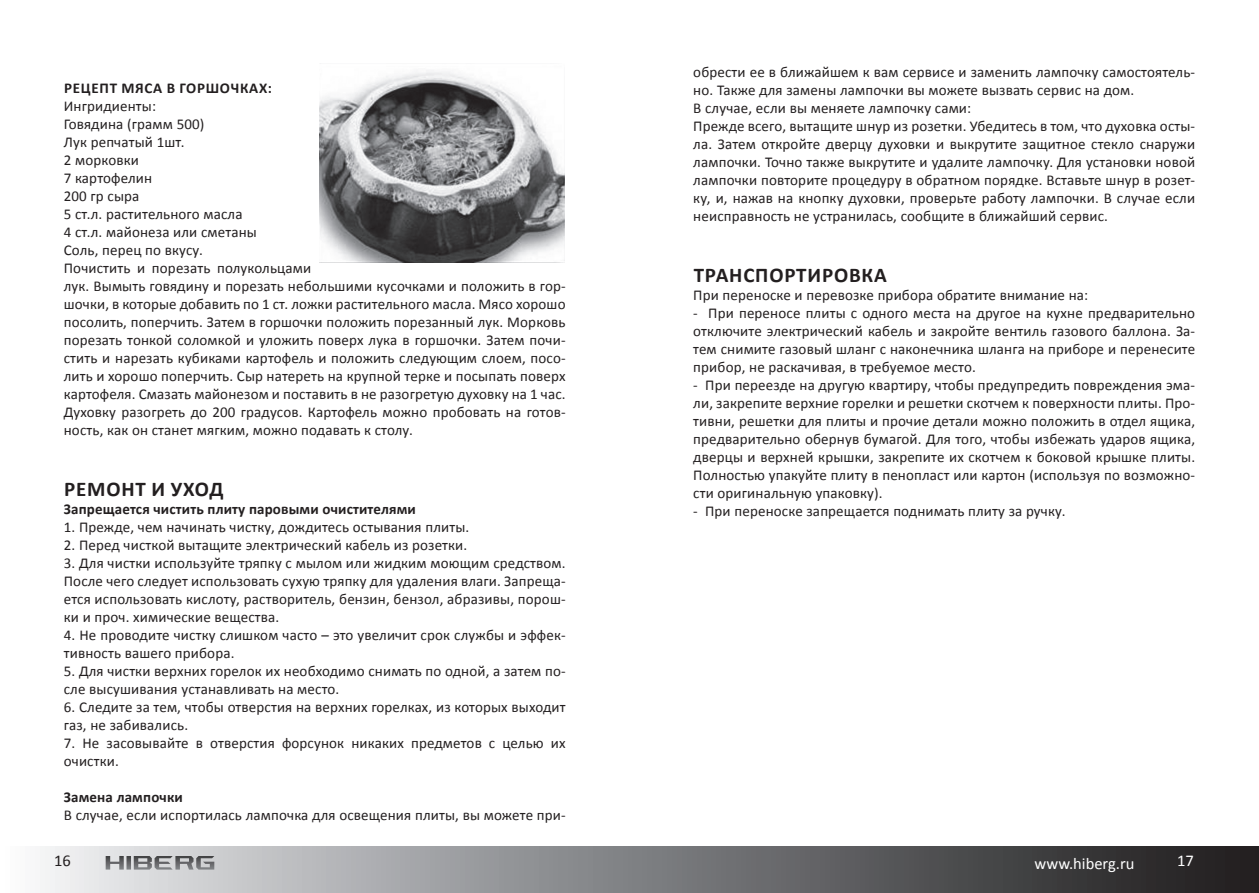
<style>
.page{position:relative;width:1259px;height:893px;background:#fff}
.page>*{position:absolute;margin:0;border:0;box-sizing:border-box;transform-origin:0 0}
.t1{font:700 21px "Calibri";letter-spacing:.04em;color:#231f20}
.t2{font:16.5px "Calibri";color:#fff}
.t3{font:16.5px "Calibri";color:#231f20}
.t4{font:15px/18px "Calibri";letter-spacing:.01em;color:#231f20}
.t5{font:700 15px "Calibri";letter-spacing:.01em;color:#231f20}
.t6{font:700 15px "Calibri";letter-spacing:.05em;color:#231f20}
</style>
<div class="page">
<div style="left:0;top:846px;width:1259px;height:47px;background:linear-gradient(to right,#f1f3f6,#171618)"></div>
<svg style="left:106px;top:856px;width:18px;height:14px"></svg>
<svg style="left:126px;top:856px;width:5px;height:14px"></svg>
<svg style="left:134px;top:856px;width:80px;height:14px"></svg>
<img style="left:320px;top:72px;width:244px;height:191px">
<p class="t6" style="left:64px;top:78px;width:167px">Рецепт мяса в горшочк</p>
<p class="t5" style="left:249px;top:78px;width:24px">ах:</p>
<p class="t4" style="left:64px;top:97px;width:503px">Ингридиенты:<br>Говядина (грамм 500)<br>Лук репчатый 1шт.<br>2 морковки<br>7 картофелин<br>200 гр сыра<br>5 ст.л. растительного масла<br>4 ст.л. майонеза или сметаны<br>Соль, перец по вкусу.<br>Почистить и порезать полукольцами<br>лук. Вымыть говядину и порезать небольшими кусочками и положить в гор&shy;шочки, в которые добавить по 1 ст. ложки растительного масла. Мясо хорошо посолить, поперчить. Затем в горшочки положить порезанный лук. Морковь порезать тонкой соломкой и уложить поверх лука в горшочки. Затем почи&shy;стить и нарезать кубиками картофель и положить следующим слоем, посо&shy;лить и хорошо поперчить. Сыр натереть на крупной терке и посыпать поверх картофеля. Смазать майонезом и поставить в не разогретую духовку на 1 час.<br>Духовку разогреть до 200 градусов. Картофель можно пробовать на готов&shy;ность, как он станет мягким, можно подавать к столу.</p>
<h1 class="t1" style="left:64px;top:476px;width:161px">Ремонт и уход</h1>
<p class="t5" style="left:64px;top:500px;width:353px">Запрещается чистить плиту паровыми очистителями</p>
<p class="t4" style="left:64px;top:518px;width:407px">1. Прежде, чем начинать чистку, дождитесь остывания плиты.</p>
<p class="t4" style="left:64px;top:536px;width:405px">2. Перед чисткой вытащите электрический кабель из розетки.</p>
<p class="t4" style="left:64px;top:554px;width:503px;text-align:justify">3. Для чистки используйте тряпку с мылом или жидким моющим средством.<br>После чего следует использовать сухую тряпку для удаления влаги. Запреща&shy;ется использовать кислоту, растворитель, бензин, бензол, абразивы, порош&shy;ки и проч. химические вещества.</p>
<p class="t4" style="left:64px;top:626px;width:503px">4. Не проводите чистку слишком часто – это увеличит срок службы и эффек&shy;тивность вашего прибора.</p>
<p class="t4" style="left:64px;top:662px;width:503px">5. Для чистки верхних горелок их необходимо снимать по одной, а затем по&shy;сле высушивания устанавливать на место.</p>
<p class="t4" style="left:64px;top:698px;width:503px">6. Следите за тем, чтобы отверстия на верхних горелках, из которых выходит газ, не забивались.</p>
<p class="t4" style="left:64px;top:734px;width:503px">7. Не засовывайте в отверстия форсунок никаких предметов с целью их очистки.</p>
<p class="t5" style="left:64px;top:788px;width:121px">Замена лампочки</p>
<p class="t4" style="left:64px;top:806px;width:503px">В случае, если испортилась лампочка для освещения плиты, вы можете при-</p>
<p class="t4" style="left:693px;top:63px;width:503px">обрести ее в ближайшем к вам сервисе и заменить лампочку самостоятель&shy;но. Также для замены лампочки вы можете вызвать сервис на дом.<br>В случае, если вы меняете лампочку сами:<br>Прежде всего, вытащите шнур из розетки. Убедитесь в том, что духовка осты&shy;ла. Затем откройте дверцу духовки и выкрутите защитное стекло снаружи лампочки. Точно также выкрутите и удалите лампочку. Для установки новой лампочки повторите процедуру в обратном порядке. Вставьте шнур в розет&shy;ку, и, нажав на кнопку духовки, проверьте работу лампочки. В случае если неисправность не устранилась, сообщите в ближайший сервис.</p>
<h1 class="t1" style="left:693px;top:262px;width:195px">Транспортировка</h1>
<p class="t4" style="left:693px;top:286px;width:396px">При переноске и перевозке прибора обратите внимание на:</p>
<p class="t4" style="left:693px;top:304px;width:503px;text-align:justify">- При переносе плиты с одного места на другое на кухне предварительно отключите электрический кабель и закройте вентиль газового баллона. За&shy;тем снимите газовый шланг с наконечника шланга на приборе и перенесите прибор, не раскачивая, в требуемое место.</p>
<p class="t4" style="left:693px;top:376px;width:503px;text-align:justify">- При переезде на другую квартиру, чтобы предупредить повреждения эма&shy;ли, закрепите верхние горелки и решетки скотчем к поверхности плиты. Про&shy;тивни, решетки для плиты и прочие детали можно положить в отдел ящика, предварительно обернув бумагой. Для того, чтобы избежать ударов ящика, дверцы и верхней крышки, закрепите их скотчем к боковой крышке плиты.<br>Полностью упакуйте плиту в пенопласт или картон (используя по возможно&shy;сти оригинальную упаковку).</p>
<p class="t4" style="left:693px;top:502px;width:374px">- При переноске запрещается поднимать плиту за ручку.</p>
<p class="t3" style="left:54px;top:850px;width:18px">16</p>
<p class="t2" style="left:1034px;top:853px;width:101px">www.hiberg.ru</p>
<p class="t2" style="left:1177px;top:850px;width:18px">17</p>
</div>
